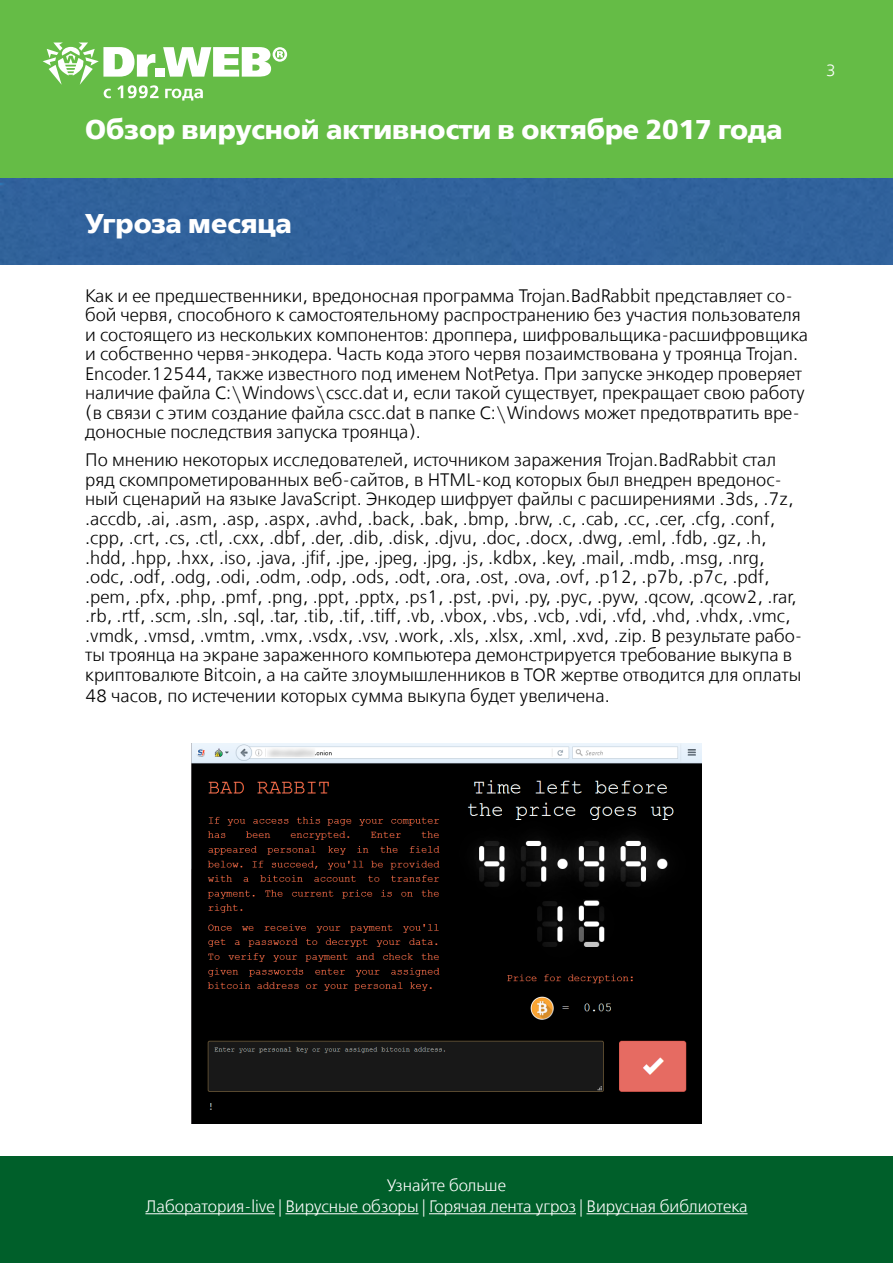
<style>
.page{position:relative;width:893px;height:1263px;background:#fff}
.page>*{position:absolute;margin:0;border:0;box-sizing:border-box;transform-origin:0 0}
.t1{font:27px "Free Set Bold C";color:#fff}
.t2{font:18px/19.6px "Free Set Light C";color:#000}
.t3{font:16.5px/21.6px "Free Set Light C";color:#fff;text-align:center}
</style>
<div class="page">
<div style="left:0;top:0;width:893px;height:179px;background:#65bc46"></div>
<svg style="left:43px;top:43px;width:244px;height:58px"></svg>
<div style="left:0;top:1157px;width:893px;height:106px;background:#005f2a"></div>
<hr style="left:145px;top:1213px;width:130px;height:1px;background:#fff">
<hr style="left:285px;top:1213px;width:134px;height:1px;background:#fff">
<hr style="left:429px;top:1213px;width:147px;height:1px;background:#fff">
<hr style="left:586px;top:1213px;width:161px;height:1px;background:#fff">
<div style="left:0;top:179px;width:893px;height:85px;background:#30629c"></div>
<img style="left:191px;top:743px;width:511px;height:380px">
<h1 class="t1" style="left:85px;top:115px;width:699px">Обзор вирусной активности в октябре 2017 года</h1>
<p class="t3" style="left:826px;top:61px;width:12px">3</p>
<h1 class="t1" style="left:85px;top:208px;width:208px">Угроза месяца</h1>
<p class="t2" style="left:85px;top:287px;width:724px">Как и ее предшественники, вредоносная программа Trojan.BadRabbit представляет со&shy;бой червя, способного к самостоятельному распространению без участия пользователя и состоящего из нескольких компонентов: дроппера, шифровальщика-расшифровщика и собственно червя-энкодера. Часть кода этого червя позаимствована у троянца Trojan.<br>Encoder.12544, также известного под именем NotPetya. При запуске энкодер проверяет наличие файла C:\Windows\cscc.dat и, если такой существует, прекращает свою работу (в связи с этим создание файла cscc.dat в папке C:\Windows может предотвратить вре&shy;доносные последствия запуска троянца).</p>
<p class="t2" style="left:85px;top:451px;width:719px">По мнению некоторых исследователей, источником заражения Trojan.BadRabbit стал ряд скомпрометированных веб-сайтов, в HTML-код которых был внедрен вредонос&shy;ный сценарий на языке JavaScript. Энкодер шифрует файлы с расширениями .3ds, .7z, .accdb, .ai, .asm, .asp, .aspx, .avhd, .back, .bak, .bmp, .brw, .c, .cab, .cc, .cer, .cfg, .conf, .cpp, .crt, .cs, .ctl, .cxx, .dbf, .der, .dib, .disk, .djvu, .doc, .docx, .dwg, .eml, .fdb, .gz, .h, .hdd, .hpp, .hxx, .iso, .java, .jfif, .jpe, .jpeg, .jpg, .js, .kdbx, .key, .mail, .mdb, .msg, .nrg, .odc, .odf, .odg, .odi, .odm, .odp, .ods, .odt, .ora, .ost, .ova, .ovf, .p12, .p7b, .p7c, .pdf, .pem, .pfx, .php, .pmf, .png, .ppt, .pptx, .ps1, .pst, .pvi, .py, .pyc, .pyw, .qcow, .qcow2, .rar, .rb, .rtf, .scm, .sln, .sql, .tar, .tib, .tif, .tiff, .vb, .vbox, .vbs, .vcb, .vdi, .vfd, .vhd, .vhdx, .vmc, .vmdk, .vmsd, .vmtm, .vmx, .vsdx, .vsv, .work, .xls, .xlsx, .xml, .xvd, .zip. В результате рабо&shy;ты троянца на экране зараженного компьютера демонстрируется требование выкупа в криптовалюте Bitcoin, а на сайте злоумышленников в TOR жертве отводится для оплаты 48 часов, по истечении которых сумма выкупа будет увеличена.</p>
<p class="t3" style="left:145px;top:1175px;width:604px">Узнайте больше<br>Лаборатория-live | Вирусные обзоры | Горячая лента угроз | Вирусная библиотека</p>
</div>
